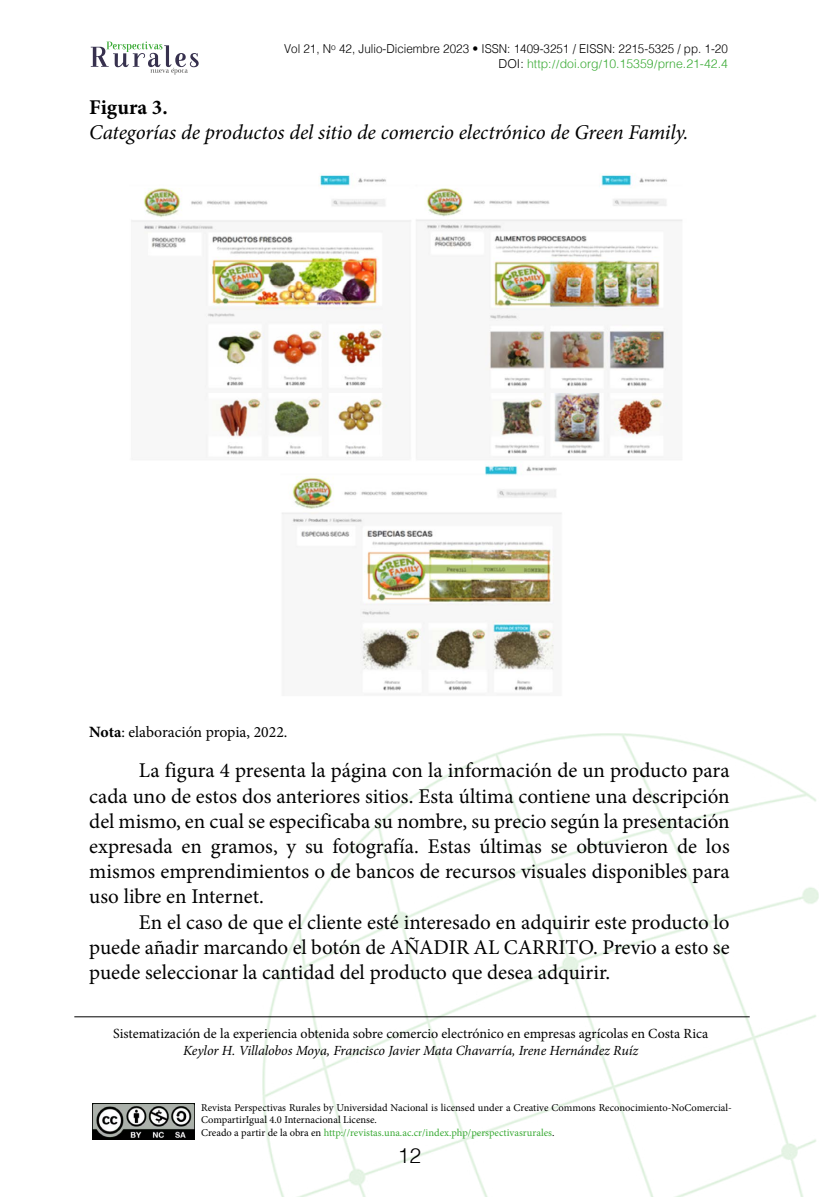
<style>
.page{position:relative;width:819px;height:1197px;background:#fff}
.page>*{position:absolute;margin:0;border:0;box-sizing:border-box;transform-origin:0 0}
.t1{font:21px/25.2px "Minion Pro";color:#000;text-align:justify}
.t2{font:italic 21px "Minion Pro";letter-spacing:-.005em;color:#000}
.t3{font:700 21px "Minion Pro";color:#000}
.t4{font:300 21px "Helvetica";color:#000}
.t5{font:15.75px "Minion Pro";color:#000}
.t6{font:14px "Minion Pro";color:#000}
.t7{font:italic 14px "Minion Pro";letter-spacing:-.005em;color:#000}
.t8{font:300 12.25px/14.7px "Helvetica";color:#000;text-align:right;scale:.95 1}
.t9{font:10.5px/12.6px "Minion Pro";color:#000}
.s1{color:#3aaa35}
.s2{font-family:"Minion Pro";font-weight:400;color:#3aaa35}
.s3{font-weight:700}
</style>
<div class="page">
<img style="left:263px;top:734px;width:556px;height:463px">
<svg style="left:91px;top:42px;width:108px;height:33px"></svg>
<img style="left:92px;top:1103px;width:103px;height:36px">
<hr style="left:74px;top:1017px;width:676px;height:1px;background:#000">
<img style="left:131px;top:173px;width:551px;height:522px">
<p class="t8" style="left:284px;top:41px;width:469px">Vol 21, N<sup>o</sup> 42, Julio-Diciembre 2023 • ISSN: 1409-3251 / EISSN: 2215-5325 / pp. 1-20<br>DOI: <span class="s1">http:</span><span class="s2">//</span><span class="s1">doi.org</span><span class="s2">/</span><span class="s1">10.15359</span><span class="s2">/</span><span class="s1">prne.21-42.4</span></p>
<p class="t3" style="left:89px;top:93px;width:80px">Figura 3.</p>
<p class="t2" style="left:89px;top:118px;width:601px">Categorías de productos del sitio de comercio electrónico de Green Family.</p>
<p class="t5" style="left:89px;top:722px;width:200px"><span class="s3">Nota</span>: elaboración propia, 2022.</p>
<p class="t1" style="left:89px;top:758px;width:642px;text-indent:50px">La figura 4 presenta la página con la información de un producto para cada uno de estos dos anteriores sitios. Esta última contiene una descripción del mismo, en cual se especificaba su nombre, su precio según la presentación expresada en gramos, y su fotografía. Estas últimas se obtuvieron de los mismos emprendimientos o de bancos de recursos visuales disponibles para uso libre en Internet.</p>
<p class="t1" style="left:89px;top:909px;width:642px;text-indent:50px">En el caso de que el cliente esté interesado en adquirir este producto lo puede añadir marcando el botón de AÑADIR AL CARRITO. Previo a esto se puede seleccionar la cantidad del producto que desea adquirir.</p>
<p class="t6" style="left:113px;top:1024px;width:597px">Sistematización de la experiencia obtenida sobre comercio electrónico en empresas agrícolas en Costa Rica</p>
<p class="t7" style="left:183px;top:1041px;width:457px">Keylor H. Villalobos Moya, Francisco Javier Mata Chavarría, Irene Hernández Ruíz</p>
<p class="t9" style="left:201px;top:1101px;width:532px">Revista Perspectivas Rurales by Universidad Nacional is licensed under a Creative Commons Reconocimiento-NoComercial-<br>CompartirIgual 4.0 Internacional License.<br>Creado a partir de la obra en <span class="s1">http://revistas.una.ac.cr/index.php/perspectivasrurales</span>.</p>
<p class="t4" style="left:398px;top:1138px;width:25px">12</p>
</div>
